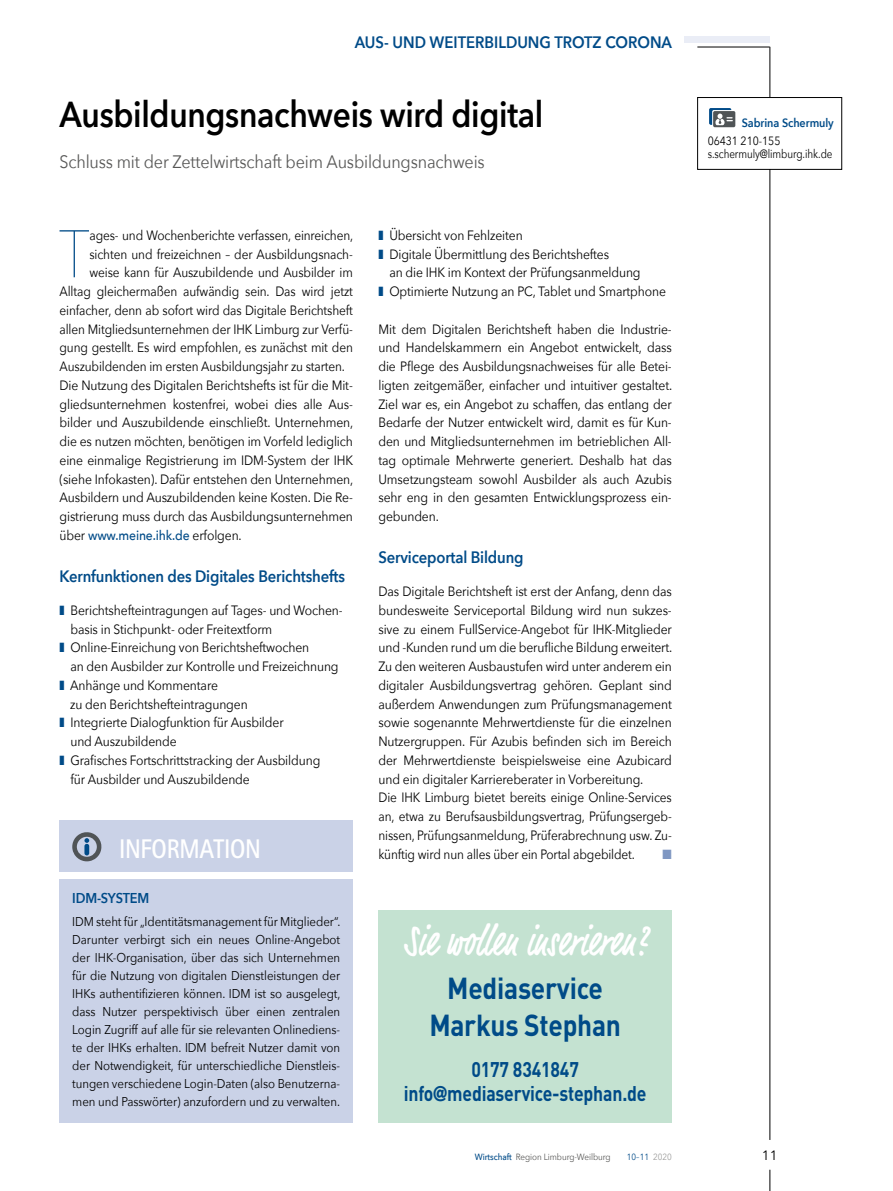
<style>
.page{position:relative;width:893px;height:1191px;background:#fff}
.page>*{position:absolute;margin:0;border:0;box-sizing:border-box;transform-origin:0 0}
.t1{font:200 66.45px "Avenir Next";color:#004b88;scale:.88 1}
.t2{font:500 condensed 43.5px "Market";letter-spacing:.01em;color:#fff;scale:.9 1}
.t3{font:600 36px "Avenir Next";letter-spacing:-.01em;color:#000;scale:.88 1}
.t4{font:700 30px/37.5px "DIN";letter-spacing:-.01em;color:#004b88;text-align:center;scale:.88 1}
.t5{font:700 27px "Rotis Sans Serif";letter-spacing:-.01em;color:#fff;scale:.9 1}
.t6{font:700 21px/24px "DIN";letter-spacing:-.01em;color:#004b88;text-align:center;scale:.84 1}
.t7{font:18px "Avenir Next";letter-spacing:-.01em;color:#575756;scale:.9 1}
.t8{font:600 16.5px "Avenir Next";letter-spacing:-.01em;color:#004b88;scale:.9 1}
.t9{font:600 14.25px "Avenir Next";letter-spacing:-.01em;color:#004b88;scale:.9 1}
.t10{font:13.5px/18.8px "Avenir Next";letter-spacing:-.01em;color:#000;text-align:justify;scale:.9 1}
.t11{font:13.5px "Avenir Next";letter-spacing:-.01em;color:#000;scale:.88 1}
.t12{font:500 13.5px "Avenir Next";letter-spacing:-.01em;color:#004b88;scale:.9 1}
.t13{font:13.5px "Avenir Next";letter-spacing:-.01em;color:#000}
.t14{font:13.5px "Zapf Dingbats ITC";color:#7f97c2;scale:.9 1}
.t15{font:12.75px/18px "Avenir Next";letter-spacing:-.005em;color:#000;text-align:justify;scale:.9 1}
.t16{font:12px/13.5px "Avenir Next";letter-spacing:-.005em;color:#000;scale:.88 1}
.t17{font:600 12px "Avenir Next";letter-spacing:-.005em;color:#004b88;scale:.9 1}
.t18{font:9px "Avenir Next";letter-spacing:-.005em;color:#575756;scale:.9 1}
.t19{font:9px "Avenir Next";letter-spacing:-.005em;color:#004b88;scale:.9 1}
.s1{font-weight:400;color:#000}
.s2{color:#004b88}
.s3{font-family:"Avenir Next"}
.s4{font-weight:500;color:#004b88}
.s5{color:#9d9d9c}
</style>
<div class="page">
<hr style="left:697px;top:47px;width:73px;height:1px;background:#000">
<hr style="left:770px;top:47px;width:1px;height:1093px;background:#000">
<svg style="left:770px;top:1169px;width:1px;height:22px"></svg>
<div style="left:685px;top:36px;width:85px;height:7px;background:#eaedf6"></div>
<div style="left:698px;top:97px;width:144px;height:72px;background:#fff"></div>
<div style="left:697px;top:97px;width:145px;height:73px;border:1px solid #000"></div>
<svg style="left:713px;top:111px;width:22px;height:16px"></svg>
<svg style="left:709px;top:108px;width:24px;height:17px"></svg>
<div style="left:60px;top:821px;width:293px;height:302px;background:#cad2e7"></div>
<div style="left:60px;top:872px;width:293px;height:6px;background:#fff"></div>
<svg style="left:72px;top:832px;width:29px;height:29px"></svg>
<div style="left:378px;top:910px;width:294px;height:213px;background:#c4e2d1"></div>
<p class="t8" style="left:355px;top:28px;width:354px">AUS- UND WEITERBILDUNG TROTZ CORONA</p>
<h3 class="t3" style="left:60px;top:84px;width:551px">Ausbildungsnachweis wird digital</h3>
<h3 class="t7" style="left:60px;top:147px;width:474px">Schluss mit der Zettelwirtschaft beim Ausbildungsnachweis</h3>
<h1 class="t1" style="left:58px;top:198px;width:37px">T</h1>
<p class="t11" style="left:89px;top:224px;width:301px">ages- und Wochenberichte verfassen, einreichen,</p>
<p class="t11" style="left:89px;top:242px;width:301px">sichten und freizeichnen – der Ausbildungsnach-</p>
<p class="t11" style="left:89px;top:261px;width:301px">weise kann für Auszubildende und Ausbilder im</p>
<p class="t11" style="left:60px;top:280px;width:335px">Alltag gleichermaßen aufwändig sein. Das wird jetzt</p>
<p class="t11" style="left:60px;top:299px;width:335px">einfacher, denn ab sofort wird das Digitale Berichtsheft</p>
<p class="t11" style="left:60px;top:317px;width:335px">allen Mitgliedsunternehmen der IHK Limburg zur Verfü-</p>
<p class="t11" style="left:60px;top:336px;width:335px">gung gestellt. Es wird empfohlen, es zunächst mit den</p>
<p class="t11" style="left:60px;top:355px;width:326px">Auszubildenden im ersten Ausbildungsjahr zu starten.</p>
<p class="t10" style="left:60px;top:375px;width:327px">Die Nutzung des Digitalen Berichtshefts ist für die Mit-</p>
<p class="t10" style="left:60px;top:394px;width:327px">gliedsunternehmen kostenfrei, wobei dies alle Aus-</p>
<p class="t10" style="left:60px;top:413px;width:328px">bilder und Auszubildende einschließt. Unternehmen,</p>
<p class="t10" style="left:60px;top:431px;width:327px">die es nutzen möchten, benötigen im Vorfeld lediglich</p>
<p class="t10" style="left:60px;top:450px;width:328px">eine einmalige Registrierung im IDM-System der IHK</p>
<p class="t10" style="left:60px;top:469px;width:328px">(siehe Infokasten). Dafür entstehen den Unternehmen,</p>
<p class="t10" style="left:60px;top:488px;width:327px">Ausbildern und Auszubildenden keine Kosten. Die Re-</p>
<p class="t10" style="left:60px;top:506px;width:327px">gistrierung muss durch das Ausbildungsunternehmen</p>
<p class="t12" style="left:60px;top:523px;width:204px"><span class="s1">über</span> www.meine.ihk.de <span class="s1">erfolgen.</span></p>
<p class="t8" style="left:60px;top:562px;width:319px">Kernfunktionen des Digitales Berichtshefts</p>
<p class="t10" style="left:60px;top:600px;width:316px"><span class="s2">❚</span> Berichtshefteintragungen auf Tages- und Wochen-</p>
<p class="t10" style="left:70px;top:619px;width:226px">basis in Stichpunkt- oder Freitextform</p>
<p class="t10" style="left:60px;top:638px;width:279px"><span class="s2">❚</span> Online-Einreichung von Berichtsheftwochen</p>
<p class="t10" style="left:70px;top:656px;width:299px">an den Ausbilder zur Kontrolle und Freizeichnung</p>
<p class="t10" style="left:60px;top:675px;width:178px"><span class="s2">❚</span> Anhänge und Kommentare</p>
<p class="t10" style="left:70px;top:694px;width:199px">zu den Berichtshefteintragungen</p>
<p class="t10" style="left:60px;top:713px;width:251px"><span class="s2">❚</span> Integrierte Dialogfunktion für Ausbilder</p>
<p class="t10" style="left:70px;top:731px;width:120px">und Auszubildende</p>
<p class="t10" style="left:60px;top:750px;width:291px"><span class="s2">❚</span> Grafisches Fortschrittstracking der Ausbildung</p>
<p class="t10" style="left:70px;top:769px;width:201px">für Ausbilder und Auszubildende</p>
<h3 class="t5" style="left:119px;top:831px;width:159px">INFORMATION</h3>
<p class="t9" style="left:72px;top:886px;width:87px">IDM-SYSTEM</p>
<p class="t15" style="left:72px;top:911px;width:300px">IDM steht für „Identitätsmanagement für Mitglieder“.<br>Darunter verbirgt sich ein neues Online-Angebot der IHK-Organisation, über das sich Unternehmen für die Nutzung von digitalen Dienstleistungen der IHKs authentifizieren können. IDM ist so ausgelegt, dass Nutzer perspektivisch über einen zentralen Login Zugriff auf alle für sie relevanten Onlinediens&shy;te der IHKs erhalten. IDM befreit Nutzer damit von der Notwendigkeit, für unterschiedliche Dienstleis&shy;tungen verschiedene Login-Daten (also Benutzerna&shy;men und Passwörter) anzufordern und zu verwalten.</p>
<p class="t10" style="left:378px;top:225px;width:162px"><span class="s2">❚</span> Übersicht von Fehlzeiten</p>
<p class="t10" style="left:378px;top:244px;width:258px"><span class="s2">❚</span> Digitale Übermittlung des Berichtsheftes</p>
<p class="t10" style="left:389px;top:263px;width:281px">an die IHK im Kontext der Prüfungsanmeldung</p>
<p class="t10" style="left:378px;top:281px;width:321px"><span class="s2">❚</span> Optimierte Nutzung an PC, Tablet und Smartphone</p>
<p class="t10" style="left:378px;top:319px;width:328px">Mit dem Digitalen Berichtsheft haben die Industrie&shy;und Handelskammern ein Angebot entwickelt, dass die Pflege des Ausbildungsnachweises für alle Betei&shy;ligten zeitgemäßer, einfacher und intuitiver gestaltet.<br>Ziel war es, ein Angebot zu schaffen, das entlang der Bedarfe der Nutzer entwickelt wird, damit es für Kun&shy;den und Mitgliedsunternehmen im betrieblichen All&shy;tag optimale Mehrwerte generiert. Deshalb hat das Umsetzungsteam sowohl Ausbilder als auch Azubis sehr eng in den gesamten Entwicklungsprozess ein&shy;gebunden.</p>
<p class="t8" style="left:378px;top:543px;width:163px">Serviceportal Bildung</p>
<p class="t10" style="left:378px;top:581px;width:328px;text-align:left">Das Digitale Berichtsheft ist erst der Anfang, denn das bundesweite Serviceportal Bildung wird nun sukzes&shy;sive zu einem FullService-Angebot für IHK-Mitglieder und -Kunden rund um die berufliche Bildung erweitert.<br>Zu den weiteren Ausbaustufen wird unter anderem ein digitaler Ausbildungsvertrag gehören. Geplant sind außerdem Anwendungen zum Prüfungsmanagement sowie sogenannte Mehrwertdienste für die einzelnen Nutzergruppen. Für Azubis befinden sich im Bereich der Mehrwertdienste beispielsweise eine Azubicard und ein digitaler Karriereberater in Vorbereitung.<br>Die IHK Limburg bietet bereits einige Online-Services an, etwa zu Berufsausbildungsvertrag, Prüfungsergeb&shy;nissen, Prüfungsanmeldung, Prüferabrechnung usw. Zu&shy;künftig wird nun alles über ein Portal abgebildet.</p>
<p class="t14" style="left:662px;top:847px;width:12px">■</p>
<h2 class="t2" style="left:403px;top:914px;width:272px">Sie wollen inserieren?</h2>
<h3 class="t4" style="left:429px;top:968px;width:219px">Mediaservice<br>Markus Stephan</h3>
<h3 class="t6" style="left:404px;top:1056px;width:291px">0177 8341847 info<span class="s3">@</span>mediaservice-stephan.de</h3>
<p class="t17" style="left:742px;top:113px;width:104px">Sabrina Schermuly</p>
<p class="t16" style="left:708px;top:133px;width:143px">06431 210-155 s.schermuly@limburg.ihk.de</p>
<p class="t18" style="left:475px;top:1149px;width:152px"><span class="s4">Wirtschaft</span> Region Limburg-Weilburg</p>
<p class="t19" style="left:627px;top:1149px;width:52px">10–11 <span class="s5">2020</span></p>
<p class="t13" style="left:762px;top:1144px;width:17px">11</p>
</div>
